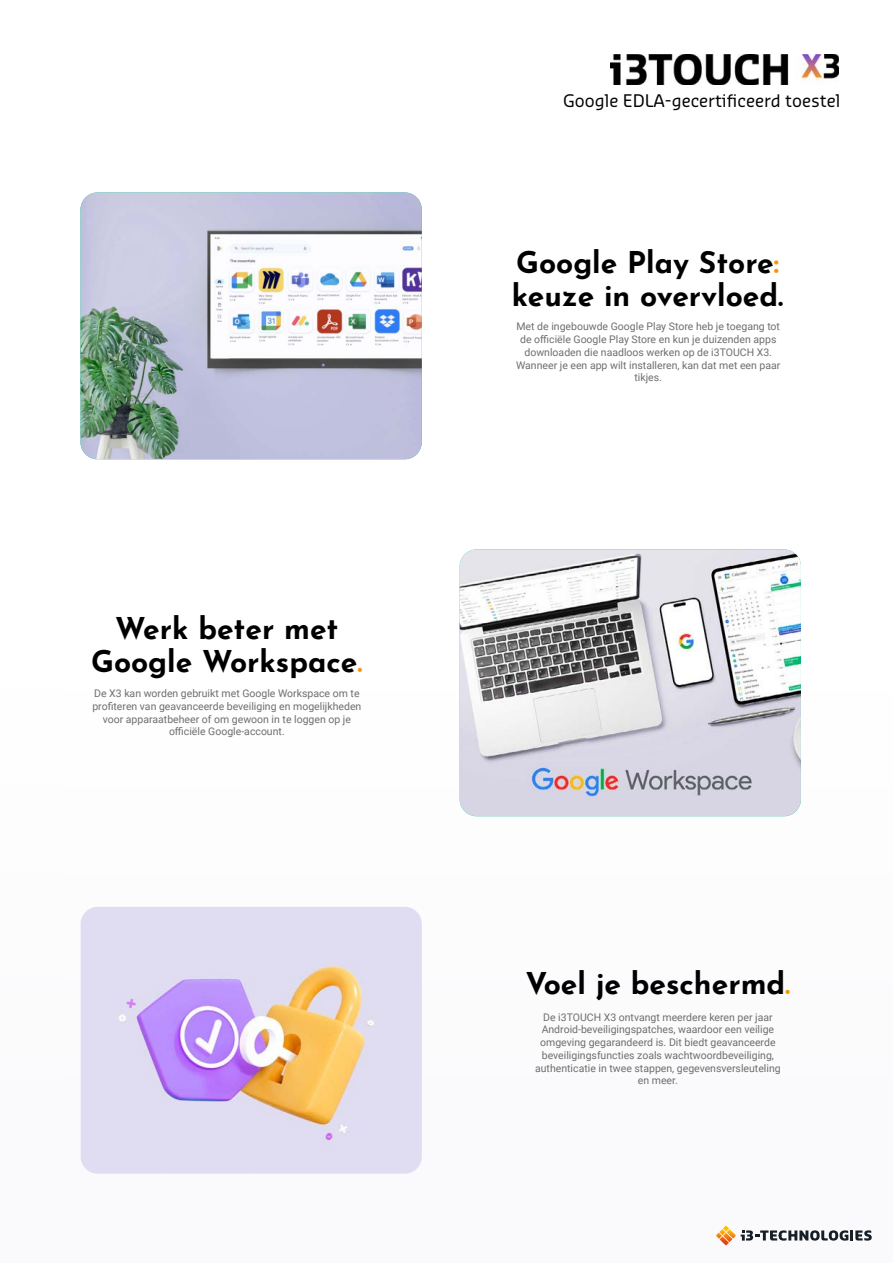
<style>
.page{position:relative;width:893px;height:1263px;background:#fff}
.page>*{position:absolute;margin:0;border:0;box-sizing:border-box;transform-origin:0 0}
.t1{font:700 30px/33px "Josefin Sans";color:#000;text-align:center}
.t2{font:16.95px "Sansa";color:#020203}
.t3{font:10.5px/12.8px "Roboto";color:#6f6e6e;text-align:center}
.s1{color:#f59916}
.s2{color:#f59900}
</style>
<div class="page">
<svg style="left:716px;top:1226px;width:156px;height:19px"></svg>
<img style="left:611px;top:54px;width:228px;height:31px">
<img style="left:460px;top:549px;width:341px;height:267px">
<svg style="left:81px;top:907px;width:341px;height:267px;background:#decfdf"></svg>
<div style="left:98px;top:907px;width:322px;height:9px;background:#e0ddf2"></div>
<img style="left:81px;top:907px;width:17px;height:16px">
<img style="left:80px;top:192px;width:342px;height:267px">
<h1 class="t1" style="left:91px;top:608px;width:273px">Werk beter met<br>Google Workspace<span class="s1">.</span></h1>
<p class="t3" style="left:92px;top:686px;width:270px">De X3 kan worden gebruikt met Google Workspace om te profiteren van geavanceerde beveiliging en mogelijkheden voor apparaatbeheer of om gewoon in te loggen op je officiële Google-account.</p>
<h2 class="t2" style="left:563px;top:90px;width:279px">Google EDLA-gecertificeerd toestel</h2>
<h1 class="t1" style="left:512px;top:241px;width:273px;text-align:left">Google Play Store<span class="s2">: </span>keuze in overvloed.</h1>
<p class="t3" style="left:516px;top:320px;width:266px">Met de ingebouwde Google Play Store heb je toegang tot de officiële Google Play Store en kun je duizenden apps downloaden die naadloos werken op de i3TOUCH X3.<br>Wanneer je een app wilt installeren, kan dat met een paar tikjes.</p>
<h1 class="t1" style="left:525px;top:963px;width:267px">Voel je beschermd<span class="s2">.</span></h1>
<p class="t3" style="left:535px;top:1010px;width:247px">De i3TOUCH X3 ontvangt meerdere keren per jaar Android-beveiligingspatches, waardoor een veilige omgeving gegarandeerd is. Dit biedt geavanceerde beveiligingsfuncties zoals wachtwoordbeveiliging, authenticatie in twee stappen, gegevensversleuteling en meer.</p>
</div>
